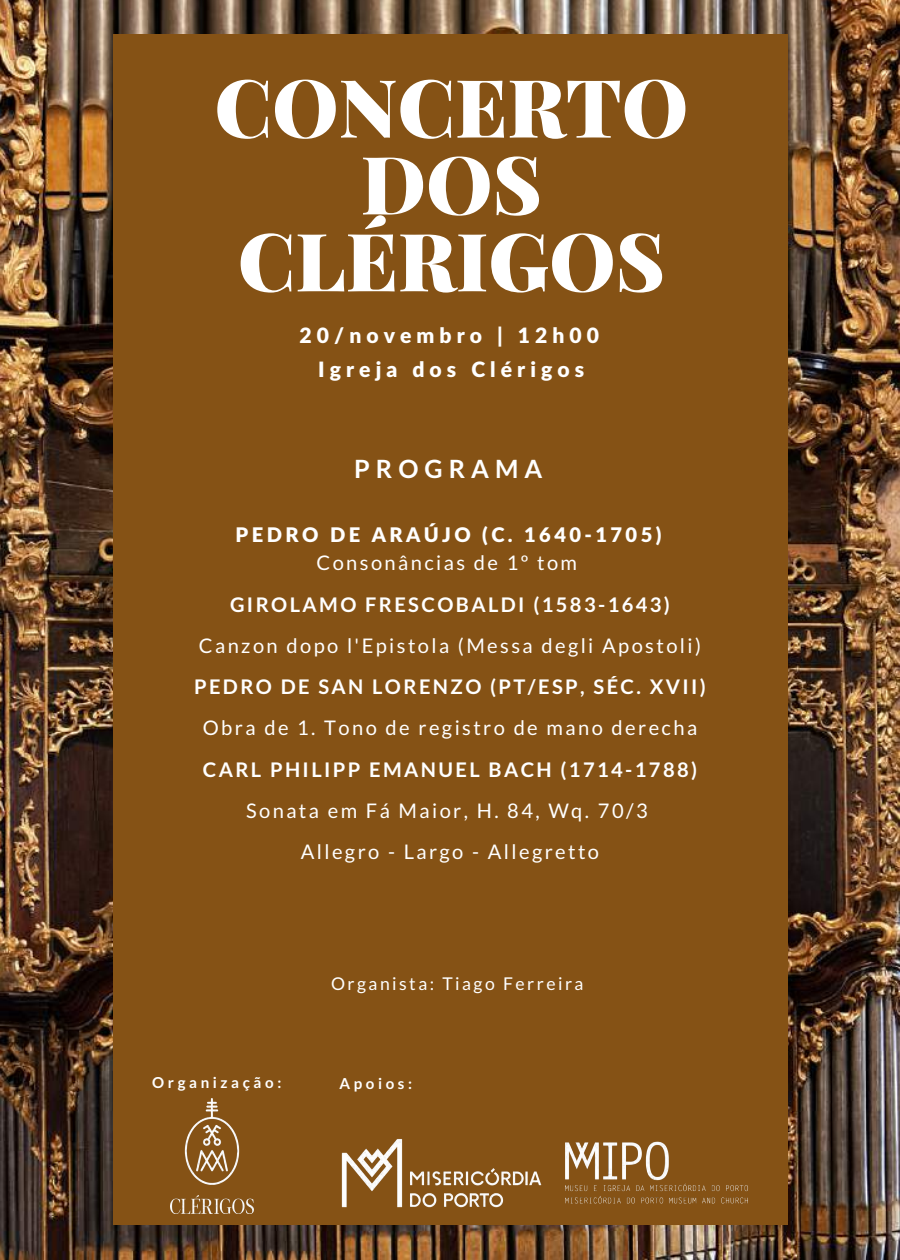
<style>
.page{position:relative;width:900px;height:1260px;background:#fff}
.page>*{position:absolute;margin:0;border:0;box-sizing:border-box;transform-origin:0 0}
.t1{font:900 80.5px/77px "Playfair Display";color:#fff;text-align:center}
.t2{font:700 25.25px "Lato";letter-spacing:.24em;color:#fff}
.t3{font:900 21.25px "Lato Latin";letter-spacing:.24em;color:#fff}
.t4{font:900 21px "Lato Latin";letter-spacing:.24em;color:#fff}
.t5{font:20px/41.2px "Lato";letter-spacing:.12em;color:#fff;text-align:center}
.t6{font:700 20px "Lato";letter-spacing:.12em;color:#fff}
.t7{font:900 20px "Lato Latin";letter-spacing:.17em;color:#fff}
.t8{font:17.5px "Lato";letter-spacing:.14em;color:#fff}
.t9{font:700 15px "Lato";letter-spacing:.24em;color:#fff}
</style>
<div class="page">
<img style="left:0;top:0;width:900px;height:1260px">
<div style="left:113px;top:34px;width:674px;height:1190px;background:#855215"></div>
<img style="left:341px;top:1139px;width:201px;height:69px">
<img style="left:565px;top:1141px;width:183px;height:63px">
<img style="left:171px;top:1099px;width:82px;height:114px">
<h1 class="t1" style="left:214px;top:66px;width:475px">CONCERTO<br>DOS<br>CLÉRIGOS</h1>
<p class="t4" style="left:300px;top:322px;width:301px">20/novembro | 12h00</p>
<p class="t3" style="left:318px;top:356px;width:268px">Igreja dos Clérigos</p>
<p class="t2" style="left:354px;top:453px;width:190px">PROGRAMA</p>
<p class="t7" style="left:236px;top:522px;width:427px">PEDRO DE ARAÚJO (C. 1640-1705)</p>
<p class="t5" style="left:317px;top:542px;width:262px">Consonâncias de 1º tom</p>
<p class="t6" style="left:230px;top:592px;width:442px">GIROLAMO FRESCOBALDI (1583-1643)</p>
<p class="t5" style="left:199px;top:624px;width:504px">Canzon dopo l'Epistola (Messa degli Apostoli)</p>
<p class="t6" style="left:194px;top:674px;width:513px">PEDRO DE SAN LORENZO (PT/ESP, SÉC. XVII)</p>
<p class="t5" style="left:203px;top:707px;width:496px">Obra de 1. Tono de registro de mano derecha</p>
<p class="t6" style="left:203px;top:757px;width:496px">CARL PHILIPP EMANUEL BACH (1714-1788)</p>
<p class="t5" style="left:246px;top:789px;width:403px">Sonata em Fá Maior, H. 84, Wq. 70/3<br>Allegro - Largo - Allegretto</p>
<p class="t9" style="left:152px;top:1073px;width:131px">Organização:</p>
<p class="t8" style="left:331px;top:973px;width:254px">Organista: Tiago Ferreira</p>
<p class="t9" style="left:339px;top:1075px;width:74px">Apoios:</p>
</div>
